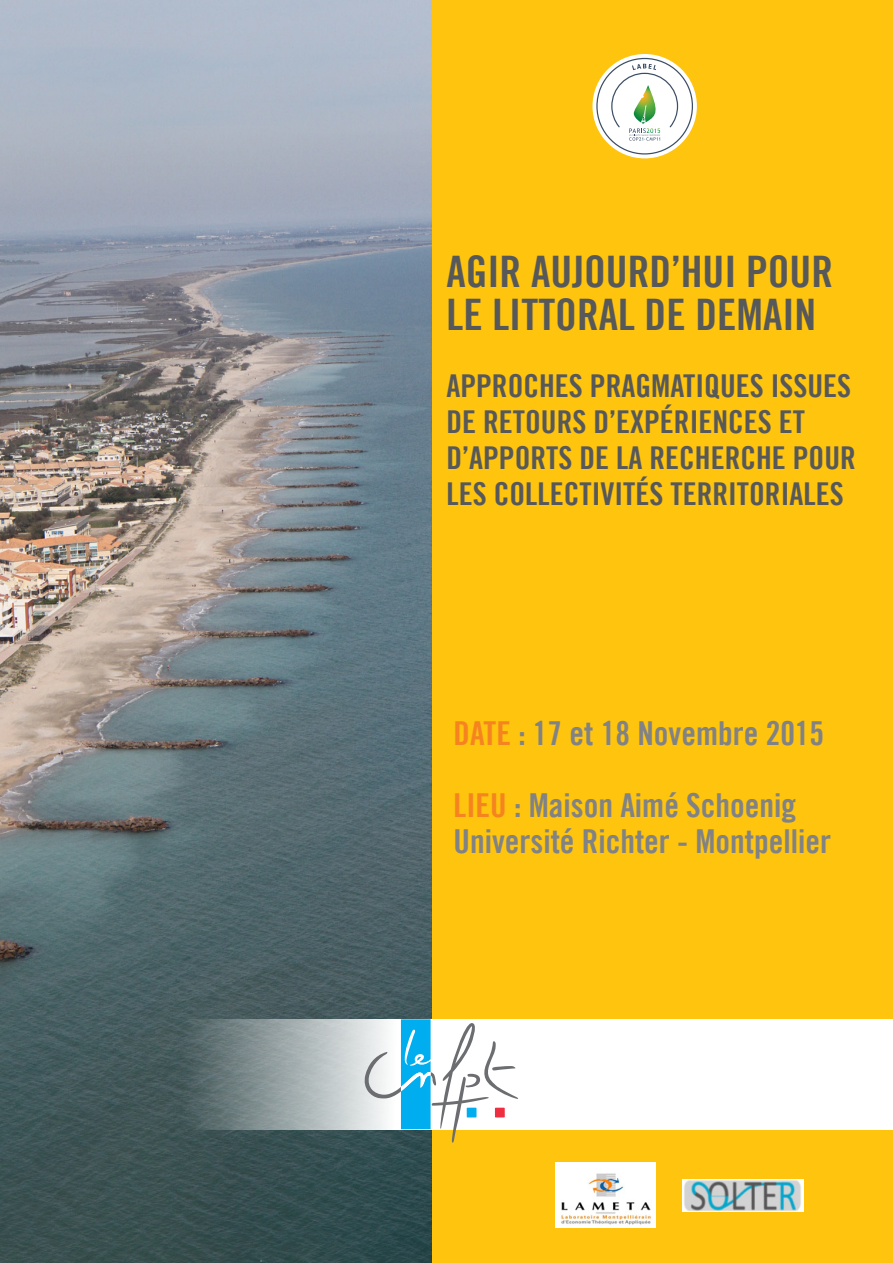
<style>
.page{position:relative;width:893px;height:1263px;background:#fff}
.page>*{position:absolute;margin:0;border:0;box-sizing:border-box;transform-origin:0 0}
.titre{font:43.5px "Trade Gothic Bold Cond Twenty";color:#57585a}
.titre-2{font:33px "Trade Gothic Bold Cond Twenty";color:#808285}
.titre-3{font:31.5px/36px "Trade Gothic Bold Cond Twenty";color:#57585a}
.s1{color:#f58420}
</style>
<div class="page">
<div style="left:432px;top:0;width:461px;height:1263px;background:#fec40e"></div>
<img style="left:556px;top:1162px;width:99px;height:66px">
<img style="left:682px;top:1179px;width:122px;height:33px">
<div style="left:592px;top:54px;width:104px;height:104px;background:#fff;border-radius:50%"></div>
<svg style="left:596px;top:58px;width:97px;height:97px"></svg>
<img style="left:0;top:0;width:432px;height:1263px">
<svg style="left:68px;top:1019px;width:825px;height:111px;fill:#fff"></svg>
<svg style="left:365px;top:1019px;width:153px;height:124px"></svg>
<p class="titre" style="left:446px;top:245px;width:388px">AGIR AUJOURD’HUI POUR</p>
<p class="titre" style="left:446px;top:288px;width:371px">LE LITTORAL DE DEMAIN</p>
<p class="titre-3" style="left:446px;top:367px;width:406px">APPROCHES PRAGMATIQUES ISSUES<br>DE RETOURS D’EXPÉRIENCES ET</p>
<p class="titre-3" style="left:446px;top:439px;width:411px">D’APPORTS DE LA RECHERCHE POUR<br>LES COLLECTIVITÉS TERRITORIALES</p>
<p class="titre-2" style="left:454px;top:713px;width:372px"><span class="s1">DATE</span> : 17 et 18 Novembre 2015</p>
<p class="titre-2" style="left:454px;top:785px;width:344px"><span class="s1">LIEU</span> : Maison Aimé Schoenig</p>
<p class="titre-2" style="left:454px;top:821px;width:379px">Université Richter - Montpellier</p>
</div>
